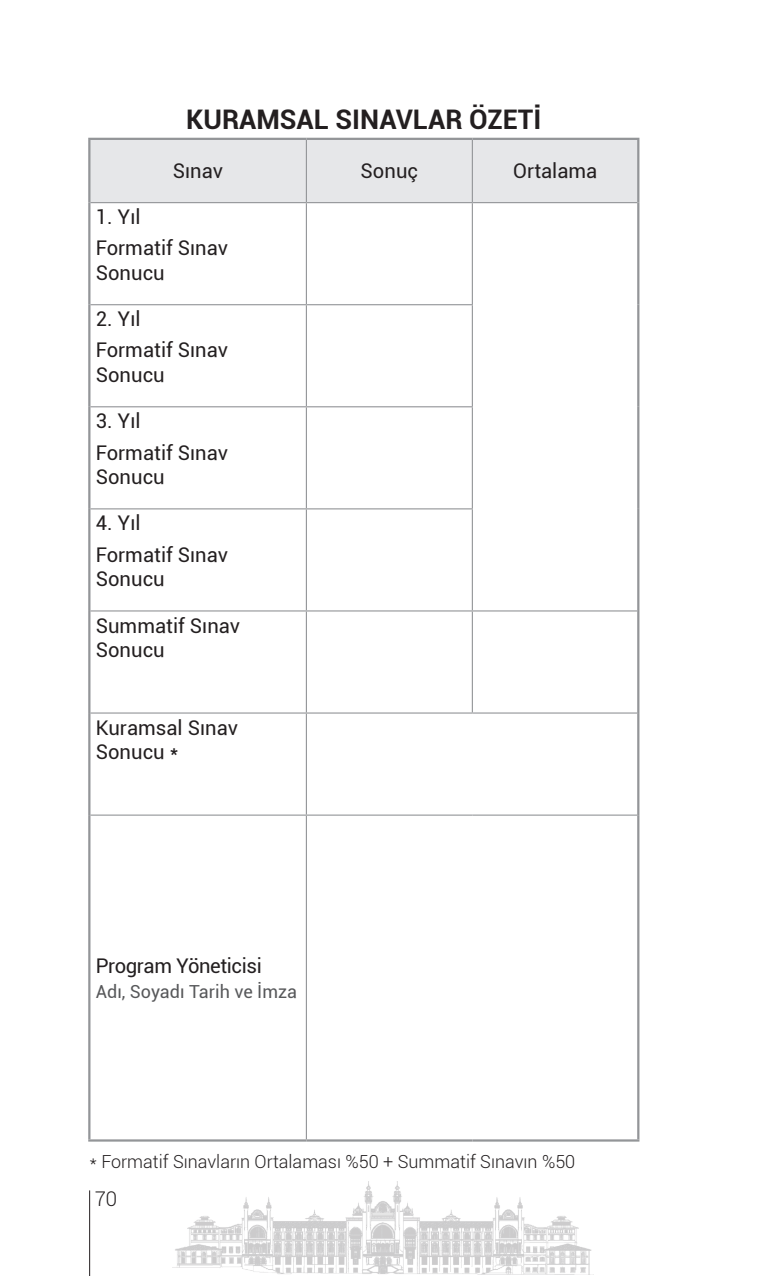
<style>
.page{position:relative;width:766px;height:1276px;background:#fff}
.page>*{position:absolute;margin:0;border:0;box-sizing:border-box;transform-origin:0 0}
.t1{font:700 27px "Roboto";color:#231f20}
.t2{font:20.25px/31.1px "Roboto";color:#231f20}
.t3{font:20.25px "Roboto";letter-spacing:-.02em;color:#231f20}
.t4{font:300 20.25px "Roboto";color:#231f20}
.t5{font:300 18px "Roboto";color:#231f20}
.t6{font:18px "Roboto";color:#57585a}
</style>
<div class="page">
<img style="left:173px;top:1181px;width:419px;height:93px">
<hr style="left:89px;top:1190px;width:1px;height:86px;background:#231f20">
<div style="left:90px;top:140px;width:547px;height:62px;background:#e6e7e9"></div>
<hr style="left:88px;top:140px;width:2px;height:63px;background:#939598">
<hr style="left:88px;top:138px;width:218px;height:2px;background:#939598">
<hr style="left:306px;top:140px;width:1px;height:62px;background:#939598">
<hr style="left:306px;top:138px;width:166px;height:2px;background:#939598">
<hr style="left:471px;top:140px;width:2px;height:62px;background:#939598">
<hr style="left:472px;top:138px;width:167px;height:2px;background:#939598">
<hr style="left:637px;top:140px;width:2px;height:63px;background:#939598">
<hr style="left:88px;top:203px;width:2px;height:102px;background:#939598">
<hr style="left:90px;top:202px;width:216px;height:1px;background:#939598">
<hr style="left:306px;top:203px;width:1px;height:101px;background:#939598">
<hr style="left:306px;top:202px;width:166px;height:1px;background:#939598">
<hr style="left:471px;top:203px;width:2px;height:101px;background:#939598">
<hr style="left:472px;top:202px;width:165px;height:1px;background:#939598">
<hr style="left:637px;top:203px;width:2px;height:102px;background:#939598">
<hr style="left:637px;top:305px;width:2px;height:102px;background:#939598">
<hr style="left:637px;top:407px;width:2px;height:102px;background:#939598">
<hr style="left:637px;top:509px;width:2px;height:102px;background:#939598">
<hr style="left:88px;top:305px;width:2px;height:102px;background:#939598">
<hr style="left:90px;top:304px;width:216px;height:1px;background:#939598">
<hr style="left:306px;top:305px;width:1px;height:101px;background:#939598">
<hr style="left:306px;top:304px;width:167px;height:1px;background:#939598">
<hr style="left:471px;top:305px;width:2px;height:101px;background:#939598">
<hr style="left:88px;top:407px;width:2px;height:102px;background:#939598">
<hr style="left:90px;top:406px;width:216px;height:1px;background:#939598">
<hr style="left:306px;top:407px;width:1px;height:101px;background:#939598">
<hr style="left:306px;top:406px;width:167px;height:1px;background:#939598">
<hr style="left:471px;top:407px;width:2px;height:101px;background:#939598">
<hr style="left:88px;top:509px;width:2px;height:102px;background:#939598">
<hr style="left:90px;top:508px;width:216px;height:1px;background:#939598">
<hr style="left:306px;top:509px;width:1px;height:101px;background:#939598">
<hr style="left:306px;top:508px;width:167px;height:1px;background:#939598">
<hr style="left:471px;top:509px;width:2px;height:101px;background:#939598">
<hr style="left:88px;top:611px;width:2px;height:102px;background:#939598">
<hr style="left:90px;top:610px;width:216px;height:1px;background:#939598">
<hr style="left:306px;top:611px;width:1px;height:101px;background:#939598">
<hr style="left:306px;top:610px;width:166px;height:1px;background:#939598">
<hr style="left:471px;top:611px;width:2px;height:101px;background:#939598">
<hr style="left:472px;top:610px;width:165px;height:1px;background:#939598">
<hr style="left:637px;top:611px;width:2px;height:102px;background:#939598">
<hr style="left:88px;top:713px;width:2px;height:102px;background:#939598">
<hr style="left:90px;top:712px;width:216px;height:1px;background:#939598">
<hr style="left:306px;top:713px;width:1px;height:101px;background:#939598">
<hr style="left:306px;top:712px;width:166px;height:1px;background:#939598">
<hr style="left:472px;top:712px;width:165px;height:1px;background:#939598">
<hr style="left:637px;top:713px;width:2px;height:102px;background:#939598">
<hr style="left:88px;top:815px;width:2px;height:324px;background:#939598">
<hr style="left:90px;top:814px;width:216px;height:1px;background:#939598">
<hr style="left:88px;top:1139px;width:218px;height:2px;background:#939598">
<hr style="left:306px;top:815px;width:1px;height:324px;background:#939598">
<hr style="left:306px;top:814px;width:166px;height:1px;background:#939598">
<hr style="left:472px;top:814px;width:165px;height:1px;background:#939598">
<hr style="left:306px;top:1139px;width:166px;height:2px;background:#939598">
<hr style="left:472px;top:1139px;width:167px;height:2px;background:#939598">
<hr style="left:637px;top:815px;width:2px;height:324px;background:#939598">
<h1 class="t1" style="left:186px;top:100px;width:356px">KURAMSAL SINAVLAR ÖZETİ</h1>
<p class="t2" style="left:173px;top:155px;width:52px">Sınav</p>
<p class="t2" style="left:360px;top:155px;width:59px">Sonuç</p>
<p class="t2" style="left:513px;top:155px;width:86px">Ortalama</p>
<p class="t2" style="left:96px;top:201px;width:134px">1. Yıl<br>Formatif Sınav</p>
<p class="t2" style="left:96px;top:257px;width:70px">Sonucu</p>
<p class="t2" style="left:96px;top:303px;width:134px">2. Yıl<br>Formatif Sınav</p>
<p class="t2" style="left:96px;top:359px;width:70px">Sonucu</p>
<p class="t2" style="left:96px;top:405px;width:134px">3. Yıl<br>Formatif Sınav</p>
<p class="t2" style="left:96px;top:461px;width:70px">Sonucu</p>
<p class="t2" style="left:96px;top:507px;width:134px">4. Yıl<br>Formatif Sınav</p>
<p class="t2" style="left:96px;top:563px;width:70px">Sonucu</p>
<p class="t2" style="left:96px;top:612px;width:146px;line-height:24.8px">Summatif Sınav<br>Sonucu</p>
<p class="t2" style="left:96px;top:714px;width:144px;line-height:24.8px">Kuramsal Sınav<br>Sonucu *</p>
<p class="t3" style="left:96px;top:951px;width:167px">Program Yöneticisi</p>
<p class="t6" style="left:96px;top:978px;width:203px">Adı, Soyadı Tarih ve İmza</p>
<p class="t5" style="left:89px;top:1149px;width:487px">* Formatif Sınavların Ortalaması %50 + Summatif Sınavın %50</p>
<p class="t4" style="left:95px;top:1184px;width:24px">70</p>
</div>
